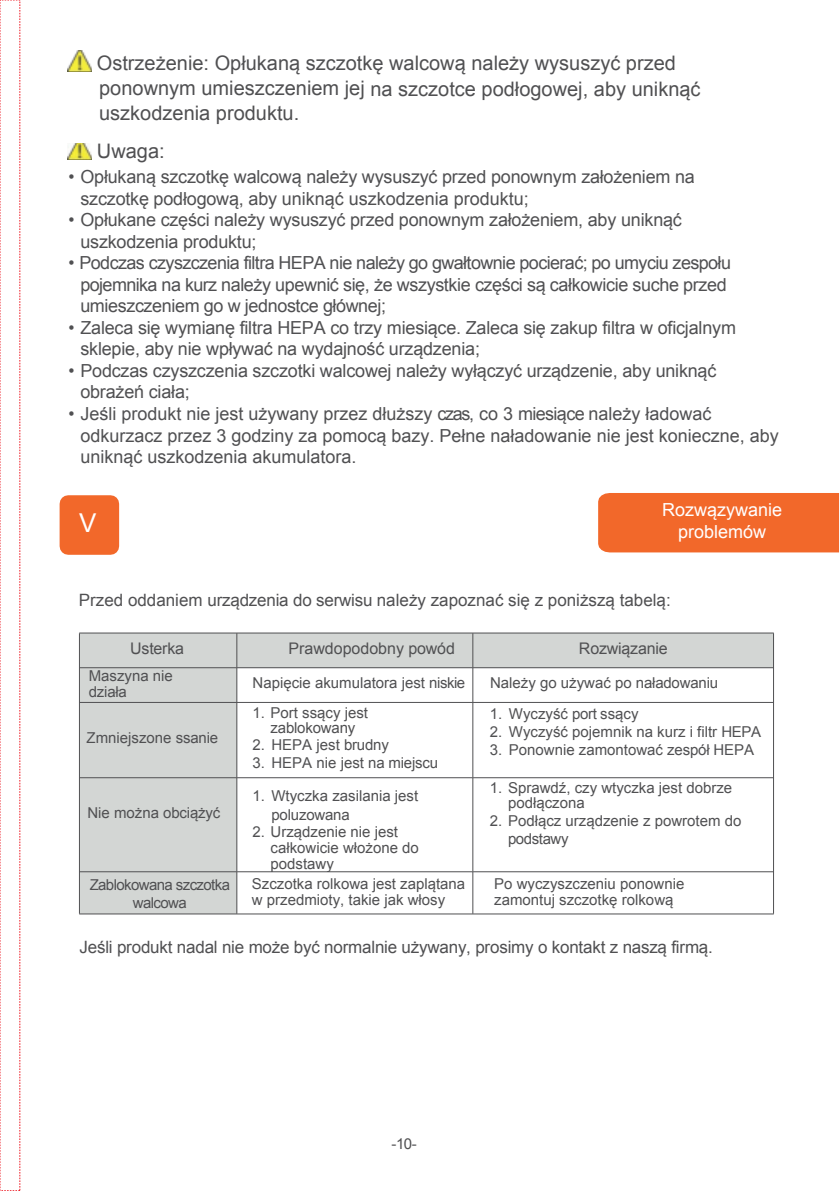
<style>
.page{position:relative;width:840px;height:1191px;background:#fff}
.page>*{position:absolute;margin:0;border:0;box-sizing:border-box;transform-origin:0 0}
.t1{font:26px "Arial";color:#fff}
.t2{font:20px/24.6px "Arial";color:#505052}
.t3{font:18px/21.4px "Arial";letter-spacing:-.01em;color:#505052;scale:.96 1}
.t4{font:18px/21.4px "Arial";letter-spacing:-.03em;color:#505052;scale:.96 1}
.t5{font:18px/21.6px "Arial";color:#fff;text-align:center}
.t6{font:17px "Arial";letter-spacing:-.01em;color:#505052}
.t7{font:16px "Arial";letter-spacing:-.01em;color:#505052}
.t8{font:15px/15.8px "Arial";color:#505052}
.t9{font:15px/17.2px "Arial";letter-spacing:-.04em;color:#505052;text-align:center}
</style>
<div class="page">
<div style="left:60px;top:495px;width:59px;height:60px;background:#f2682a"></div>
<div style="left:80px;top:633px;width:157px;height:34px;background:#d3d6d4"></div>
<div style="left:237px;top:633px;width:236px;height:34px;background:#d3d6d4"></div>
<div style="left:473px;top:633px;width:300px;height:34px;background:#d3d6d4"></div>
<div style="left:80px;top:668px;width:157px;height:34px;background:#d3d6d4"></div>
<div style="left:80px;top:703px;width:157px;height:74px;background:#d3d6d4"></div>
<div style="left:80px;top:778px;width:157px;height:94px;background:#d3d6d4"></div>
<div style="left:80px;top:872px;width:157px;height:42px;background:#d3d6d4"></div>
<hr style="left:79px;top:633px;width:1px;height:281px;background:#505052">
<hr style="left:237px;top:633px;width:1px;height:34px;background:#505052">
<hr style="left:237px;top:668px;width:1px;height:34px;background:#505052">
<hr style="left:237px;top:703px;width:1px;height:74px;background:#505052">
<hr style="left:237px;top:778px;width:1px;height:94px;background:#505052">
<hr style="left:237px;top:872px;width:1px;height:42px;background:#505052">
<hr style="left:473px;top:633px;width:1px;height:34px;background:#505052">
<hr style="left:473px;top:668px;width:1px;height:34px;background:#505052">
<hr style="left:473px;top:703px;width:1px;height:74px;background:#505052">
<hr style="left:473px;top:778px;width:1px;height:94px;background:#505052">
<hr style="left:473px;top:872px;width:1px;height:42px;background:#505052">
<hr style="left:773px;top:633px;width:1px;height:281px;background:#505052">
<hr style="left:79px;top:633px;width:695px;height:1px;background:#505052">
<hr style="left:80px;top:667px;width:693px;height:1px;background:#505052">
<hr style="left:80px;top:702px;width:693px;height:1px;background:#505052">
<hr style="left:80px;top:777px;width:693px;height:1px;background:#505052">
<hr style="left:80px;top:871px;width:693px;height:1px;background:#505052">
<hr style="left:79px;top:914px;width:695px;height:1px;background:#505052">
<img style="left:67px;top:50px;width:24px;height:21px">
<img style="left:67px;top:143px;width:24px;height:16px">
<div style="left:598px;top:493px;width:241px;height:59px;background:#f2682a"></div>
<p class="t2" style="left:97px;top:51px;width:605px">Ostrzeżenie: Opłukaną szczotkę walcową należy wysuszyć przed ponownym umieszczeniem jej na szczotce podłogowej, aby uniknąć uszkodzenia produktu.</p>
<p class="t2" style="left:97px;top:139px;width:69px">Uwaga:</p>
<p class="t3" style="left:80px;top:166px;width:642px;text-indent:-12px">• Opłukaną szczotkę walcową należy wysuszyć przed ponownym założeniem na szczotkę podłogową, aby uniknąć uszkodzenia produktu;</p>
<p class="t3" style="left:80px;top:209px;width:628px;text-indent:-12px">• Opłukane części należy wysuszyć przed ponownym założeniem, aby uniknąć uszkodzenia produktu;</p>
<p class="t4" style="left:80px;top:252px;width:679px;text-indent:-12px">• Podczas czyszczenia filtra HEPA nie należy go gwałtownie pocierać; po umyciu zespołu pojemnika na kurz należy upewnić się, że wszystkie części są całkowicie suche przed umieszczeniem go w jednostce głównej;</p>
<p class="t3" style="left:80px;top:317px;width:684px;text-indent:-12px">• Zaleca się wymianę filtra HEPA co trzy miesiące. Zaleca się zakup filtra w oficjalnym sklepie, aby nie wpływać na wydajność urządzenia;</p>
<p class="t3" style="left:80px;top:360px;width:664px;text-indent:-12px">• Podczas czyszczenia szczotki walcowej należy wyłączyć urządzenie, aby uniknąć obrażeń ciała;</p>
<p class="t3" style="left:80px;top:403px;width:729px;text-indent:-12px">• Jeśli produkt nie jest używany przez dłuższy czas, co 3 miesiące należy ładować odkurzacz przez 3 godziny za pomocą bazy. Pełne naładowanie nie jest konieczne, aby uniknąć uszkodzenia akumulatora.</p>
<h1 class="t1" style="left:79px;top:506px;width:19px">V</h1>
<p class="t5" style="left:662px;top:499px;width:122px">Rozwązywanie problemów</p>
<p class="t6" style="left:79px;top:589px;width:593px">Przed oddaniem urządzenia do serwisu należy zapoznać się z poniższą tabelą:</p>
<p class="t7" style="left:130px;top:638px;width:55px">Usterka</p>
<p class="t7" style="left:288px;top:638px;width:168px">Prawdopodobny powód</p>
<p class="t7" style="left:579px;top:638px;width:90px">Rozwiązanie</p>
<p class="t8" style="left:89px;top:668px;width:86px">Maszyna nie działa</p>
<p class="t8" style="left:253px;top:675px;width:214px">Napięcie akumulatora jest niskie</p>
<p class="t8" style="left:490px;top:675px;width:230px">Należy go używać po naładowaniu</p>
<p class="t8" style="left:87px;top:730px;width:133px">Zmniejszone ssanie</p>
<p class="t8" style="left:252px;top:705px;width:117px;text-align:center">1. Port ssący jest zablokowany</p>
<p class="t8" style="left:253px;top:737px;width:138px">2. HEPA jest brudny</p>
<p class="t8" style="left:253px;top:755px;width:187px">3. HEPA nie jest na miejscu</p>
<p class="t8" style="left:490px;top:706px;width:150px">1. Wyczyść port ssący</p>
<p class="t8" style="left:490px;top:724px;width:273px">2. Wyczyść pojemnik na kurz i filtr HEPA</p>
<p class="t8" style="left:490px;top:742px;width:266px">3. Ponownie zamontować zespół HEPA</p>
<p class="t8" style="left:87px;top:805px;width:134px">Nie można obciążyć</p>
<p class="t8" style="left:272px;top:787px;width:148px;line-height:18.8px;text-indent:-19px">1. Wtyczka zasilania jest poluzowana</p>
<p class="t8" style="left:271px;top:824px;width:150px;text-indent:-18px">2. Urządzenie nie jest całkowicie włożone do podstawy</p>
<p class="t8" style="left:508px;top:780px;width:226px;text-indent:-18px">1. Sprawdź, czy wtyczka jest dobrze podłączona</p>
<p class="t8" style="left:508px;top:812px;width:235px;line-height:18px;text-indent:-18px">2. Podłącz urządzenie z powrotem do podstawy</p>
<p class="t9" style="left:90px;top:877px;width:142px">Zablokowana szczotka walcowa</p>
<p class="t8" style="left:252px;top:876px;width:215px">Szczotka rolkowa jest zaplątana w przedmioty, takie jak włosy</p>
<p class="t8" style="left:494px;top:876px;width:192px">Po wyczyszczeniu ponownie zamontuj szczotkę rolkową</p>
<p class="t6" style="left:80px;top:936px;width:635px">Jeśli produkt nadal nie może być normalnie używany, prosimy o kontakt z naszą firmą.</p>
<p class="t8" style="left:391px;top:1136px;width:27px">-10-</p>
</div>
